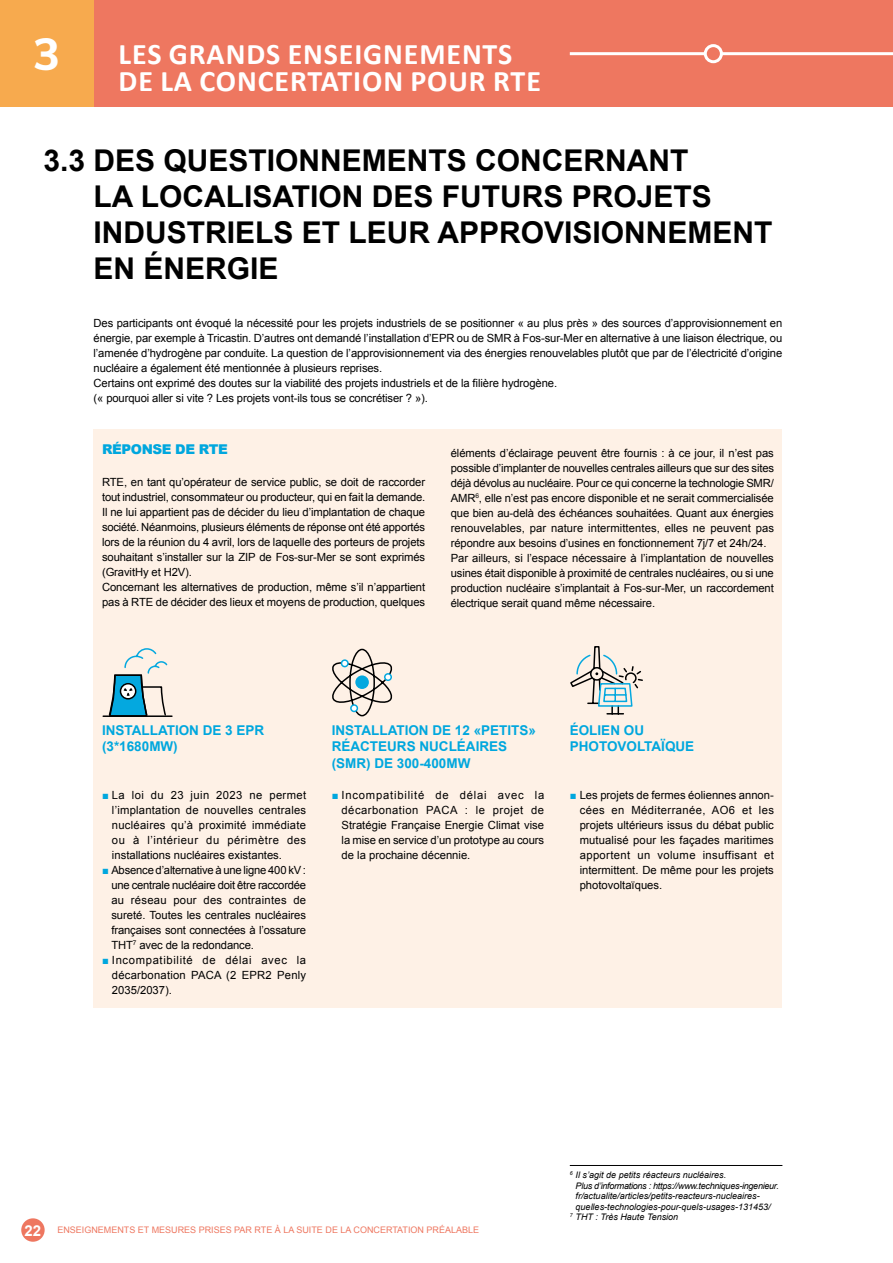
<style>
.page{position:relative;width:893px;height:1263px;background:#fff}
.page>*{position:absolute;margin:0;border:0;box-sizing:border-box;transform-origin:0 0}
.t1{font:800 45px "Nunito Sans";color:#fff}
.t2{font:700 30px/36px "Arial";color:#000}
.t3{font:700 30px/27px "Calibri";letter-spacing:.03em;color:#fff}
.t4{font:700 15px "Arial";color:#fff}
.t5{font:700 13.5px/16.5px "Arial";color:#00a7de}
.t6{font:900 13.5px "Arial";letter-spacing:-.03em;color:#00a7de}
.t7{font:11.25px/15px "Arial";letter-spacing:-.01em;color:#000;text-align:justify}
.t8{font:italic 9px "Arial";color:#000}
.t9{font:9px "Arial";color:#ee7760}
.t10{font:italic 9px "Arial";letter-spacing:-.03em;color:#000}
.s1{color:#00a7de}
</style>
<div class="page">
<div style="left:93px;top:429px;width:689px;height:579px;background:#fef1e6"></div>
<div style="left:21px;top:1218px;width:24px;height:24px;background:#ee7760;border-radius:50%"></div>
<div style="left:94px;top:0;width:799px;height:106px;background:#ee7760"></div>
<hr style="left:570px;top:52px;width:323px;height:3px;background:#fff">
<div style="left:705px;top:46px;width:16px;height:16px;background:#ee7760;border-radius:50%"></div>
<div style="left:704px;top:44px;width:19px;height:19px;border:3px solid #fff;border-radius:50%"></div>
<div style="left:0;top:0;width:94px;height:106px;background:#f7aa4e"></div>
<hr style="left:570px;top:1165px;width:212px;height:1px;background:#000">
<svg style="left:102px;top:648px;width:71px;height:69px"></svg>
<svg style="left:332px;top:648px;width:61px;height:69px"></svg>
<div style="left:350px;top:704px;width:8px;height:8px;border:2px solid #04a8df;border-radius:50%"></div>
<svg style="left:570px;top:646px;width:73px;height:69px"></svg>
<h1 class="t1" style="left:33px;top:21px;width:28px">3</h1>
<h2 class="t3" style="left:119px;top:40px;width:424px">LES GRANDS ENSEIGNEMENTS<br>DE LA CONCERTATION POUR RTE</h2>
<h2 class="t2" style="left:94px;top:143px;width:680px;text-indent:-50px">3.3 DES QUESTIONNEMENTS CONCERNANT<br>LA LOCALISATION DES FUTURS PROJETS<br>INDUSTRIELS ET LEUR APPROVISIONNEMENT<br>EN ÉNERGIE</h2>
<p class="t7" style="left:94px;top:316px;width:690px;text-align:left">Des participants ont évoqué la nécessité pour les projets industriels de se positionner « au plus près » des sources d’approvisionnement en énergie, par exemple à Tricastin. D’autres ont demandé l’installation d’EPR ou de SMR à Fos-sur-Mer en alternative à une liaison électrique, ou l’amenée d’hydrogène par conduite. La question de l’approvisionnement via des énergies renouvelables plutôt que par de l’électricité d’origine nucléaire a également été mentionnée à plusieurs reprises.<br>Certains ont exprimé des doutes sur la viabilité des projets industriels et de la filière hydrogène.<br>(« pourquoi aller si vite ? Les projets vont-ils tous se concrétiser ? »).</p>
<p class="t6" style="left:102px;top:440px;width:127px">RÉPONSE DE RTE</p>
<p class="t7" style="left:102px;top:474px;width:325px;text-align:left">RTE, en tant qu’opérateur de service public, se doit de raccorder tout industriel, consommateur ou producteur, qui en fait la demande.<br>Il ne lui appartient pas de décider du lieu d’implantation de chaque société. Néanmoins, plusieurs éléments de réponse ont été apportés lors de la réunion du 4 avril, lors de laquelle des porteurs de projets souhaitant s’installer sur la ZIP de Fos-sur-Mer se sont exprimés (GravitHy et H2V).<br>Concernant les alternatives de production, même s’il n’appartient pas à RTE de décider des lieux et moyens de production, quelques</p>
<p class="t7" style="left:451px;top:445px;width:325px;text-align:left">éléments d’éclairage peuvent être fournis : à ce jour, il n’est pas possible d’implanter de nouvelles centrales ailleurs que sur des sites déjà dévolus au nucléaire. Pour ce qui concerne la technologie SMR/ AMR<sup>6</sup>, elle n’est pas encore disponible et ne serait commercialisée que bien au-delà des échéances souhaitées. Quant aux énergies renouvelables, par nature intermittentes, elles ne peuvent pas répondre aux besoins d’usines en fonctionnement 7j/7 et 24h/24.<br>Par ailleurs, si l’espace nécessaire à l’implantation de nouvelles usines était disponible à proximité de centrales nucléaires, ou si une production nucléaire s’implantait à Fos-sur-Mer, un raccordement électrique serait quand même nécessaire.</p>
<p class="t5" style="left:102px;top:722px;width:164px">INSTALLATION DE 3 EPR (3*1680MW)</p>
<p class="t7" style="left:112px;top:788px;width:196px;text-indent:-10px"><span class="s1">■</span> La loi du 23 juin 2023 ne permet l’implantation de nouvelles centrales nucléaires qu’à proximité immédiate ou à l’intérieur du périmètre des installations nucléaires existantes.</p>
<p class="t7" style="left:111px;top:863px;width:196px;text-indent:-9px"><span class="s1">■</span> Absence d’alternative à une ligne 400 kV : une centrale nucléaire doit être raccordée au réseau pour des contraintes de sureté. Toutes les centrales nucléaires françaises sont connectées à l’ossature THT<sup>7</sup> avec de la redondance.</p>
<p class="t7" style="left:112px;top:953px;width:196px;text-indent:-10px"><span class="s1">■</span> Incompatibilité de délai avec la décarbonation PACA (2 EPR2 Penly 2035/2037).</p>
<p class="t5" style="left:332px;top:722px;width:206px">INSTALLATION DE 12 «PETITS»<br>RÉACTEURS NUCLÉAIRES (SMR) DE 300-400MW</p>
<p class="t7" style="left:342px;top:788px;width:204px;text-indent:-10px"><span class="s1">■</span> Incompatibilité de délai avec la décarbonation PACA : le projet de Stratégie Française Energie Climat vise la mise en service d’un prototype au cours de la prochaine décennie.</p>
<p class="t5" style="left:570px;top:722px;width:126px">ÉOLIEN OU<br>PHOTOVOLTAÏQUE</p>
<p class="t7" style="left:580px;top:788px;width:196px;text-indent:-10px"><span class="s1">■</span> Les projets de fermes éoliennes annon&shy;cées en Méditerranée, AO6 et les projets ultérieurs issus du débat public mutualisé pour les façades maritimes apportent un volume insuffisant et intermittent. De même pour les projets photovoltaïques.</p>
<h3 class="t4" style="left:25px;top:1220px;width:18px">22</h3>
<p class="t9" style="left:57px;top:1224px;width:423px">ENSEIGNEMENTS ET MESURES PRISES PAR RTE À LA SUITE DE LA CONCERTATION PRÉALABLE</p>
<p class="t8" style="left:570px;top:1169px;width:158px"><sup>6</sup> Il s’agit de petits réacteurs nucléaires.</p>
<p class="t10" style="left:576px;top:1180px;width:205px">Plus d’informations : https://www.techniques-ingenieur.</p>
<p class="t8" style="left:576px;top:1190px;width:186px">fr/actualite/articles/petits-reacteurs-nucleaires-</p>
<p class="t8" style="left:576px;top:1201px;width:196px">quelles-technologies-pour-quels-usages-131453/</p>
<p class="t8" style="left:570px;top:1211px;width:110px"><sup>7</sup> THT : Très Haute Tension</p>
</div>
